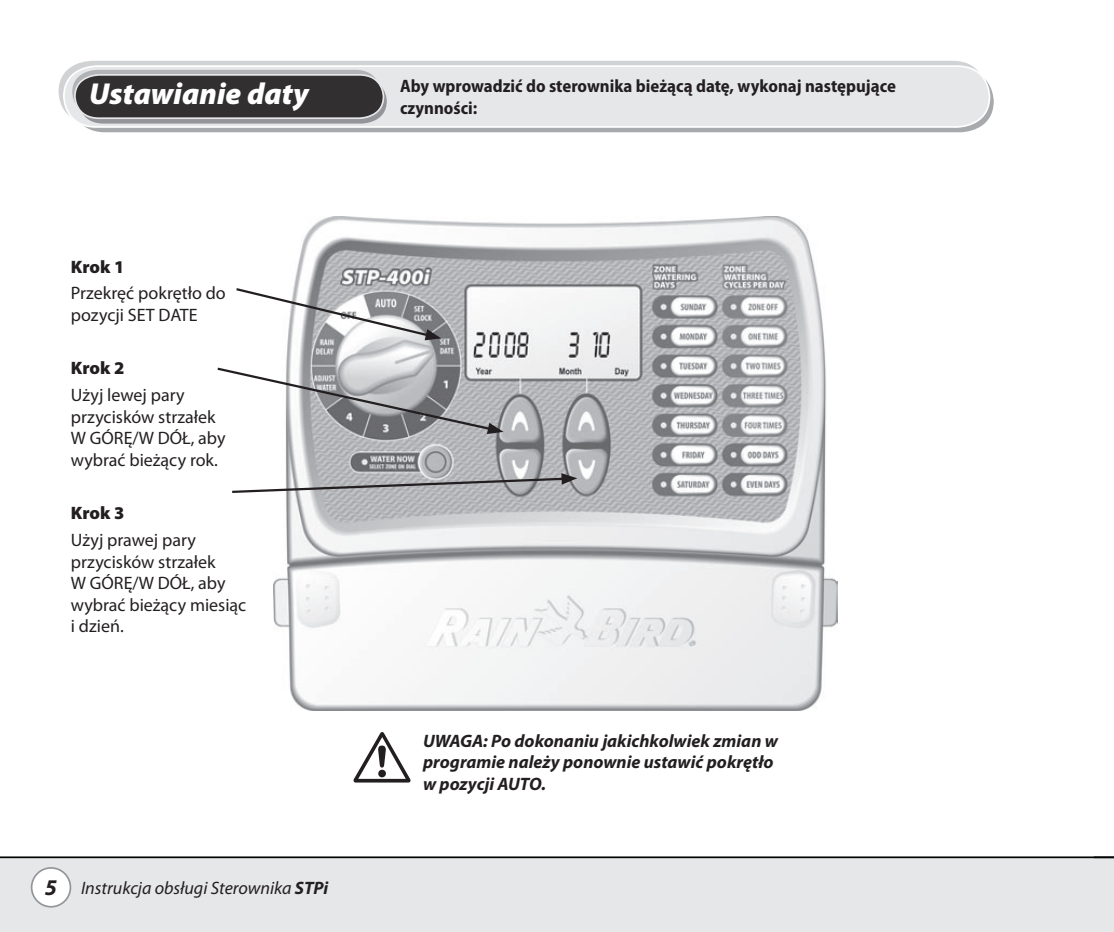
<style>
.page{position:relative;width:1114px;height:932px;background:#fff}
.page>*{position:absolute;margin:0;border:0;box-sizing:border-box;transform-origin:0 0}
.t1{font:72px "Hazard";color:#231f20}
.t2{font:italic 900 30.38px "Myriad Pro";color:#fff}
.t3{font:18px/21.6px "Myriad Pro";color:#231f20}
.t4{font:italic 700 18px/21.6px "Myriad Pro";color:#231f20}
.t5{font:700 semi-condensed 18px/21.6px "Myriad Pro";color:#231f20}
.t6{font:italic 18px "Myriad Pro";color:#231f20}
.t7{font:900 18px "Myriad Pro";color:#231f20}
.s1{font-weight:700;font-size:22.5px}
.s2{font-weight:700}
</style>
<div class="page">
<div style="left:0;top:856px;width:1114px;height:75px;background:#e6e7e9"></div>
<div style="left:32px;top:867px;width:38px;height:39px;background:#fff;border-radius:50%"></div>
<div style="left:31px;top:866px;width:40px;height:41px;border:2px solid #939598;border-radius:50%"></div>
<div style="left:58px;top:61px;width:910px;height:45px;background:#d1d2d4"></div>
<svg style="left:89px;top:89px;width:905px;height:44px;background:#babbbe"></svg>
<svg style="left:62px;top:64px;width:929px;height:65px;background:#e5e6e8"></svg>
<svg style="left:71px;top:69px;width:316px;height:55px;background:#5a595b"></svg>
<hr style="left:0;top:856px;width:1114px;height:1px;background:#040503">
<img style="left:273px;top:216px;width:565px;height:494px">
<svg style="left:236px;top:286px;width:205px;height:54px"></svg>
<svg style="left:217px;top:366px;width:286px;height:68px"></svg>
<svg style="left:232px;top:473px;width:345px;height:21px"></svg>
<h2 class="t2" style="left:89px;top:77px;width:221px">Ustawianie daty</h2>
<p class="t5" style="left:400px;top:76px;width:497px">Aby wprowadzić do sterownika bieżącą datę, wykonaj następujące czynności:</p>
<p class="t7" style="left:71px;top:256px;width:55px">Krok 1</p>
<p class="t3" style="left:71px;top:282px;width:156px">Przekręć pokrętło do pozycji SET DATE</p>
<p class="t7" style="left:71px;top:358px;width:55px">Krok 2</p>
<p class="t3" style="left:71px;top:384px;width:156px">Użyj lewej pary przycisków strzałek<br>W GÓRĘ/W DÓŁ, aby wybrać bieżący rok.</p>
<p class="t7" style="left:71px;top:503px;width:55px">Krok 3</p>
<p class="t3" style="left:71px;top:528px;width:177px">Użyj prawej pary przycisków strzałek<br>W GÓRĘ/W DÓŁ, aby wybrać bieżący miesiąc i dzień.</p>
<h1 class="t1" style="left:352px;top:710px;width:61px">!</h1>
<p class="t4" style="left:423px;top:728px;width:356px">UWAGA: Po dokonaniu jakichkolwiek zmian w</p>
<p class="t4" style="left:423px;top:750px;width:352px">programie należy ponownie ustawić pokrętło w pozycji AUTO.</p>
<p class="t6" style="left:45px;top:876px;width:285px"><span class="s1">5</span> Instrukcja obsługi Sterownika <span class="s2">STPi</span></p>
</div>
